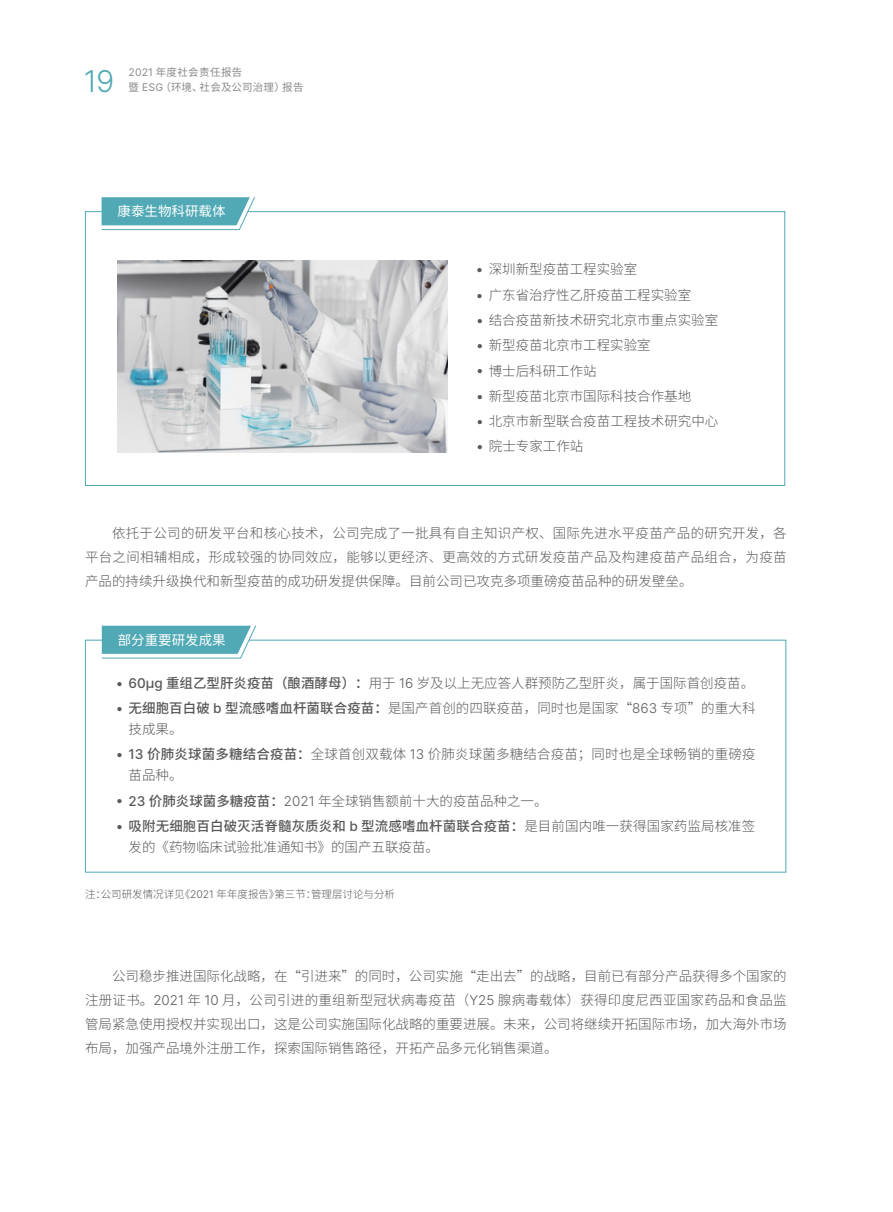
<style>
.page{position:relative;width:893px;height:1212px;background:#fff}
.page>*{position:absolute;margin:0;border:0;box-sizing:border-box;transform-origin:0 0}
.t1{font:300 30px "Inter";color:#50a9b5}
.t2{font:300 13.5px/24px "Source Han Sans SC";color:#595757;text-align:justify}
.t3{font:500 13.5px "Source Han Sans CN";letter-spacing:.005em;color:#595757}
.t4{font:13.5px "Source Han Sans SC";color:#fff}
.t5{font:300 10.5px "Source Han Sans SC";color:#595757}
.t6{font:10.5px/15px "Source Han Sans SC";letter-spacing:.02em;color:#898989}
.s1{font-family:"Inter"}
.s2{font-family:"Inter";font-weight:400}
.s3{font-family:"Inter";font-weight:500}
.s4{font-family:"Source Han Sans CN";font-weight:500}
.s5{font-family:"Source Han Sans SC";font-weight:300}
</style>
<div class="page">
<div style="left:85px;top:640px;width:701px;height:232px;border:1px solid #50a9b5"></div>
<svg style="left:101px;top:625px;width:156px;height:34px;background:#74bbc4"></svg>
<svg style="left:101px;top:197px;width:155px;height:33px;background:#70b9c2"></svg>
<img style="left:118px;top:260px;width:329px;height:193px">
<h1 class="t1" style="left:84px;top:60px;width:32px">19</h1>
<p class="t6" style="left:129px;top:65px;width:176px"><span class="s1">2021</span> 年度社会责任报告<br>暨 <span class="s1">ESG</span>（环境、社会及公司治理）报告</p>
<p class="t4" style="left:118px;top:204px;width:109px">康泰生物科研载体</p>
<p class="t2" style="left:476px;top:258px;width:163px"><span class="s2">•</span> 深圳新型疫苗工程实验室</p>
<p class="t2" style="left:476px;top:283px;width:217px"><span class="s2">•</span> 广东省治疗性乙肝疫苗工程实验室</p>
<p class="t2" style="left:476px;top:308px;width:244px"><span class="s2">•</span> 结合疫苗新技术研究北京市重点实验室</p>
<p class="t2" style="left:476px;top:334px;width:176px"><span class="s2">•</span> 新型疫苗北京市工程实验室</p>
<p class="t2" style="left:476px;top:359px;width:122px"><span class="s2">•</span> 博士后科研工作站</p>
<p class="t2" style="left:476px;top:384px;width:217px"><span class="s2">•</span> 新型疫苗北京市国际科技合作基地</p>
<p class="t2" style="left:476px;top:409px;width:244px"><span class="s2">•</span> 北京市新型联合疫苗工程技术研究中心</p>
<p class="t2" style="left:476px;top:435px;width:109px"><span class="s2">•</span> 院士专家工作站</p>
<p class="t2" style="left:85px;top:521px;width:703px;text-indent:27px">依托于公司的研发平台和核心技术，公司完成了一批具有自主知识产权、国际先进水平疫苗产品的研究开发，各平台之间相辅相成，形成较强的协同效应，能够以更经济、更高效的方式研发疫苗产品及构建疫苗产品组合，为疫苗产品的持续升级换代和新型疫苗的成功研发提供保障。目前公司已攻克多项重磅疫苗品种的研发壁垒。</p>
<p class="t4" style="left:118px;top:632px;width:110px">部分重要研发成果</p>
<p class="t2" style="left:116px;top:671px;width:640px"><span class="s2">•</span> <span class="s3">60µg</span> <span class="s4">重组乙型肝炎疫苗（酿酒酵母）：</span>用于 <span class="s1">16</span> 岁及以上无应答人群预防乙型肝炎，属于国际首创疫苗。</p>
<p class="t2" style="left:129px;top:698px;width:628px;line-height:21px;text-indent:-13px"><span class="s2">•</span> <span class="s4">无细胞百白破</span> <span class="s3">b</span> <span class="s4">型流感嗜血杆菌联合疫苗：</span>是国产首创的四联疫苗，同时也是国家“<span class="s1">863</span> 专项”的重大科技成果。</p>
<p class="t2" style="left:129px;top:744px;width:628px;line-height:21px;text-indent:-13px"><span class="s2">•</span> <span class="s3">13</span> <span class="s4">价肺炎球菌多糖结合疫苗：</span>全球首创双载体 <span class="s1">13</span> 价肺炎球菌多糖结合疫苗；同时也是全球畅销的重磅疫苗品种。</p>
<p class="t2" style="left:116px;top:789px;width:433px"><span class="s2">•</span> <span class="s3">23</span> <span class="s4">价肺炎球菌多糖疫苗：</span><span class="s1">2021</span> 年全球销售额前十大的疫苗品种之一。</p>
<p class="t3" style="left:116px;top:818px;width:641px"><span class="s2">•</span> 吸附无细胞百白破灭活脊髓灰质炎和 <span class="s1">b</span> 型流感嗜血杆菌联合疫苗：<span class="s5">是目前国内唯一获得国家药监局核准签</span></p>
<p class="t2" style="left:129px;top:835px;width:312px">发的《药物临床试验批准通知书》的国产五联疫苗。</p>
<p class="t5" style="left:85px;top:888px;width:312px">注：公司研发情况详见《<span class="s1">2021</span> 年年度报告》第三节：管理层讨论与分析</p>
<p class="t2" style="left:85px;top:964px;width:703px;text-indent:27px">公司稳步推进国际化战略，在“引进来”的同时，公司实施“走出去”的战略，目前已有部分产品获得多个国家的注册证书。<span class="s1">2021</span> 年 <span class="s1">10</span> 月，公司引进的重组新型冠状病毒疫苗（<span class="s1">Y25</span> 腺病毒载体）获得印度尼西亚国家药品和食品监管局紧急使用授权并实现出口，这是公司实施国际化战略的重要进展。未来，公司将继续开拓国际市场，加大海外市场布局，加强产品境外注册工作，探索国际销售路径，开拓产品多元化销售渠道。</p>
</div>
